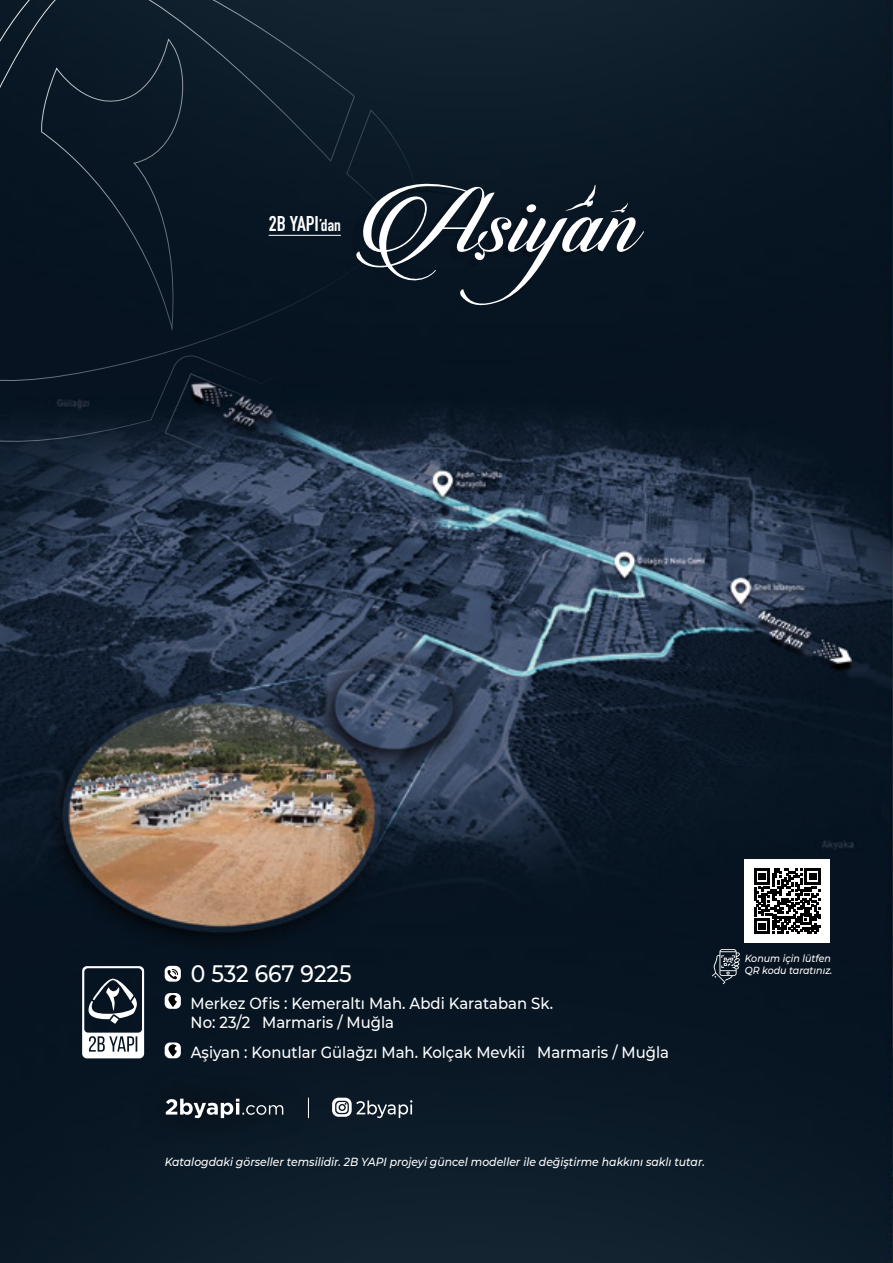
<style>
.page{position:relative;width:893px;height:1263px;background:#fff}
.page>*{position:absolute;margin:0;border:0;box-sizing:border-box;transform-origin:0 0}
.t1{font:500 23.7px "Montserrat";letter-spacing:-.005em;color:#fff;scale:.92 1}
.t2{font:700 21px "DIN Condensed";color:#fff}
.t3{font:500 16.05px/19.4px "Montserrat";color:#fff;scale:.92 1}
.t4{font:italic 500 11.7px "Montserrat";color:#fff;scale:.92 1}
.t5{font:italic 500 10.35px/12.3px "Montserrat";color:#fff;scale:.92 1}
.s1{font-size:16.95px}
</style>
<div class="page">
<img style="left:0;top:0;width:893px;height:1263px">
<svg style="left:0;top:106px;width:421px;height:353px;background:#0b1827"></svg>
<svg style="left:164px;top:373px;width:89px;height:86px;background:#182332"></svg>
<div style="left:40px;top:250px;width:148px;height:78px;background:#061421"></div>
<svg style="left:0;top:0;width:355px;height:250px;background:#0c1a27"></svg>
<svg style="left:82px;top:966px;width:62px;height:92px"></svg>
<div style="left:745px;top:860px;width:85px;height:83px;background:#fff"></div>
<svg style="left:754px;top:869px;width:67px;height:65px"></svg>
<svg style="left:712px;top:949px;width:28px;height:35px"></svg>
<div style="left:140px;top:1072px;width:170px;height:72px;background:#091723"></div>
<svg style="left:166px;top:1099px;width:117px;height:19px"></svg>
<div style="left:165px;top:966px;width:16px;height:16px;background:#fff;border-radius:5px"></div>
<svg style="left:167px;top:969px;width:11px;height:11px"></svg>
<div style="left:165px;top:1042px;width:16px;height:16px;background:#fff;border-radius:5px"></div>
<svg style="left:168px;top:1044px;width:9px;height:12px"></svg>
<div style="left:165px;top:993px;width:16px;height:16px;background:#fff;border-radius:5px"></div>
<svg style="left:168px;top:995px;width:9px;height:12px"></svg>
<svg style="left:332px;top:1098px;width:80px;height:20px"></svg>
<svg style="left:308px;top:1098px;width:1px;height:20px"></svg>
<svg style="left:344px;top:183px;width:300px;height:134px;background:#2b3742"></svg>
<hr style="left:269px;top:235px;width:72px;height:1px;background:#fff">
<h2 class="t2" style="left:269px;top:209px;width:74px">2B YAPI<span class="s1">’dan</span></h2>
<h1 class="t1" style="left:191px;top:957px;width:176px">0 532 667 9225</h1>
<p class="t3" style="left:191px;top:992px;width:395px">Merkez Ofis : Kemeraltı Mah. Abdi Karataban Sk.<br>No: 23/2 Marmaris / Muğla</p>
<p class="t3" style="left:191px;top:1042px;width:521px">Aşiyan : Konutlar Gülağzı Mah. Kolçak Mevkii Marmaris / Muğla</p>
<p class="t4" style="left:165px;top:1154px;width:589px">Katalogdaki görseller temsilidir. 2B YAPI projeyi güncel modeller ile değiştirme hakkını saklı tutar.</p>
<p class="t5" style="left:745px;top:951px;width:97px">Konum için lütfen<br>QR kodu taratınız.</p>
</div>
